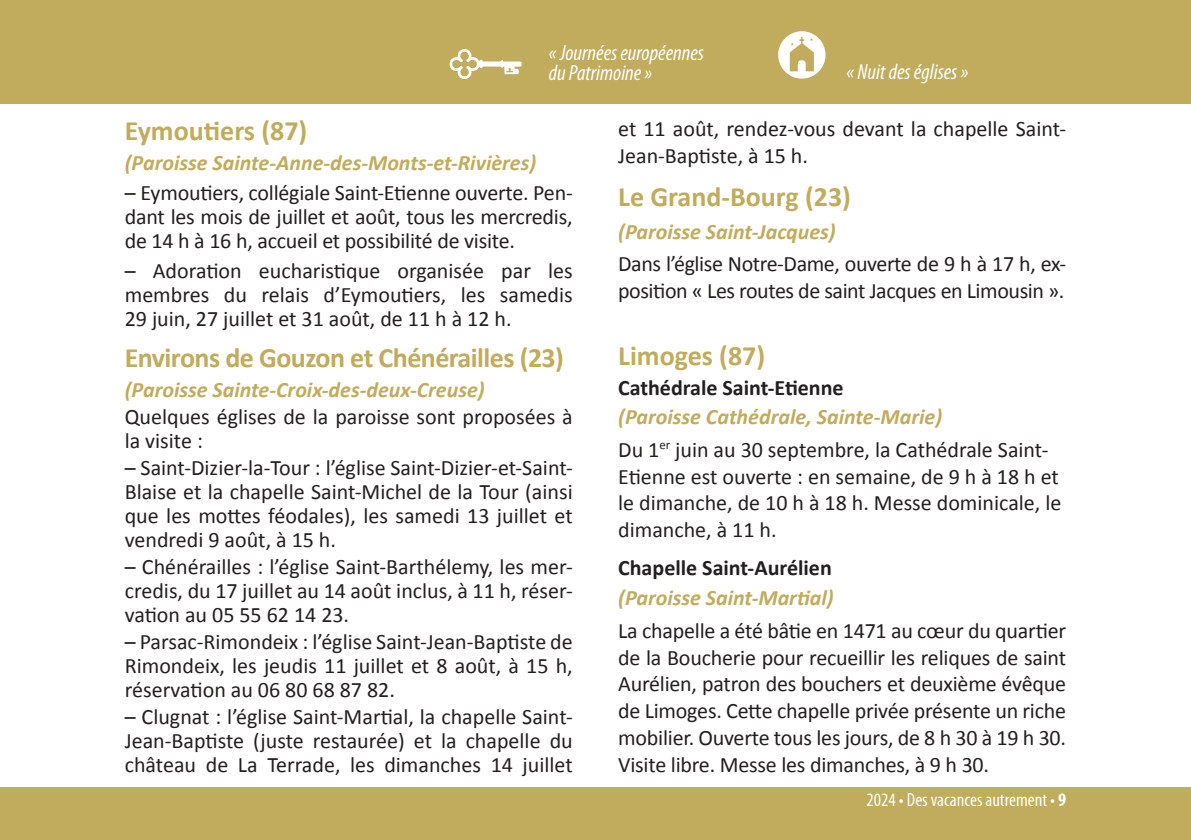
<style>
.page{position:relative;width:1191px;height:840px;background:#fff}
.page>*{position:absolute;margin:0;border:0;box-sizing:border-box;transform-origin:0 0}
.t1{font:700 28px "Calibri";color:#c1ab5c}
.t2{font:700 28px "Calibri";letter-spacing:-.02em;color:#c1ab5c}
.t3{font:22px/24px "Calibri";color:#241f1f;text-align:justify}
.t4{font:italic 700 22px "Calibri";color:#c1ab5c}
.t5{font:22px/26.8px "Calibri";letter-spacing:-.02em;color:#241f1f}
.t6{font:italic condensed 22px/20px "Myriad Pro";color:#fff}
.t7{font:700 22px "Calibri";color:#241f1f}
.t8{font:condensed 19px "Myriad Pro";color:#fff}
.s1{font-weight:700;font-style:italic;color:#c1ab5c}
.s2{font-weight:700}
</style>
<div class="page">
<div style="left:0;top:786px;width:1191px;height:53px;background:#c1ab5c"></div>
<div style="left:0;top:0;width:1191px;height:104px;background:#c1ab5c"></div>
<svg style="left:778px;top:31px;width:47px;height:48px"></svg>
<svg style="left:449px;top:49px;width:72px;height:30px"></svg>
<p class="t6" style="left:549px;top:43px;width:157px">« Journées européennes du Patrimoine »</p>
<p class="t6" style="left:846px;top:61px;width:123px">« Nuit des églises »</p>
<p class="t1" style="left:125px;top:113px;width:184px">Eymoutiers (87)</p>
<p class="t4" style="left:125px;top:149px;width:413px">(Paroisse Sainte-Anne-des-Monts-et-Rivières)</p>
<p class="t3" style="left:125px;top:179px;width:449px">– Eymoutiers, collégiale Saint-Etienne ouverte. Pen&shy;dant les mois de juillet et août, tous les mercredis, de 14 h à 16 h, accueil et possibilité de visite.</p>
<p class="t3" style="left:125px;top:257px;width:449px">– Adoration eucharistique organisée par les membres du relais d’Eymoutiers, les samedis 29 juin, 27 juillet et 31 août, de 11 h à 12 h.</p>
<p class="t2" style="left:125px;top:340px;width:441px">Environs de Gouzon et Chénérailles (23)</p>
<p class="t4" style="left:125px;top:375px;width:361px">(Paroisse Sainte-Croix-des-deux-Creuse)</p>
<p class="t3" style="left:125px;top:403px;width:449px">Quelques églises de la paroisse sont proposées à la visite :</p>
<p class="t3" style="left:125px;top:454px;width:449px">– Saint-Dizier-la-Tour : l’église Saint-Dizier-et-Saint-Blaise et la chapelle Saint-Michel de la Tour (ainsi que les mottes féodales), les samedi 13 juillet et vendredi 9 août, à 15 h.</p>
<p class="t3" style="left:125px;top:553px;width:449px">– Chénérailles : l’église Saint-Barthélemy, les mer&shy;credis, du 17 juillet au 14 août inclus, à 11 h, réser&shy;vation au 05 55 62 14 23.</p>
<p class="t3" style="left:125px;top:628px;width:449px">– Parsac-Rimondeix : l’église Saint-Jean-Baptiste de Rimondeix, les jeudis 11 juillet et 8 août, à 15 h, réservation au 06 80 68 87 82.</p>
<p class="t3" style="left:125px;top:703px;width:449px">– Clugnat : l’église Saint-Martial, la chapelle Saint-Jean-Baptiste (juste restaurée) et la chapelle du château de La Terrade, les dimanches 14 juillet</p>
<p class="t3" style="left:618px;top:114px;width:449px;line-height:26.8px">et 11 août, rendez-vous devant la chapelle Saint-<br>Jean-Baptiste, à 15 h.</p>
<p class="t1" style="left:618px;top:180px;width:234px">Le Grand-Bourg (23)</p>
<p class="t4" style="left:618px;top:218px;width:219px">(Paroisse Saint-Jacques)</p>
<p class="t5" style="left:618px;top:249px;width:449px">Dans l’église Notre-Dame, ouverte de 9 h à 17 h, ex&shy;position « Les routes de saint Jacques en Limousin ».</p>
<p class="t1" style="left:618px;top:338px;width:148px">Limoges (87)</p>
<p class="t7" style="left:618px;top:373px;width:227px">Cathédrale Saint-Etienne</p>
<p class="t3" style="left:618px;top:399px;width:432px;line-height:32.4px"><span class="s1">(Paroisse Cathédrale, Sainte-Marie)<br></span>Du 1<sup>er</sup> juin au 30 septembre, la Cathédrale Saint-</p>
<p class="t3" style="left:618px;top:461px;width:445px;line-height:26.8px">Etienne est ouverte : en semaine, de 9 h à 18 h et le dimanche, de 10 h à 18 h. Messe dominicale, le dimanche, à 11 h.</p>
<p class="t7" style="left:618px;top:554px;width:215px">Chapelle Saint-Aurélien</p>
<p class="t4" style="left:618px;top:584px;width:217px">(Paroisse Saint-Martial)</p>
<p class="t3" style="left:618px;top:615px;width:449px;line-height:26.8px">La chapelle a été bâtie en 1471 au cœur du quartier de la Boucherie pour recueillir les reliques de saint Aurélien, patron des bouchers et deuxième évêque de Limoges. Cette chapelle privée présente un riche mobilier. Ouverte tous les jours, de 8 h 30 à 19 h 30.<br>Visite libre. Messe les dimanches, à 9 h 30.</p>
<p class="t8" style="left:866px;top:787px;width:201px">2024 • Des vacances autrement • <span class="s2">9</span></p>
</div>
